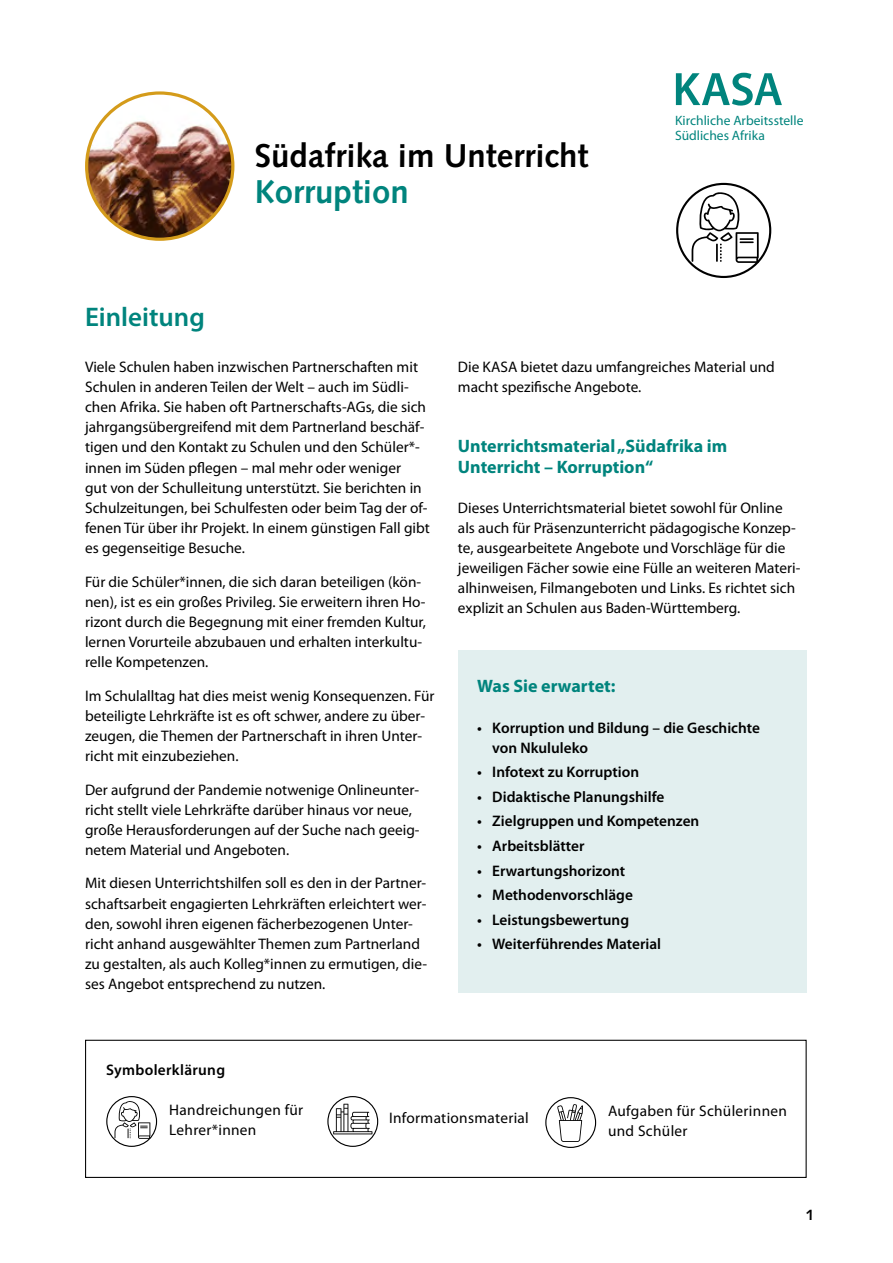
<style>
.page{position:relative;width:893px;height:1263px;background:#fff}
.page>*{position:absolute;margin:0;border:0;box-sizing:border-box;transform-origin:0 0}
.t1{font:700 33px "Syntax";color:#000}
.t2{font:700 33px "Syntax";color:#00847d}
.t3{font:600 27px "Myriad Pro";color:#00847d}
.t4{font:700 18px/20.1px "Myriad Pro";color:#00847d}
.t5{font:15.3px/20.1px "Myriad Pro";color:#000}
.t6{font:600 15.3px/20.1px "Myriad Pro";color:#000}
.t7{font:15.3px/20.1px "Myriad Pro";letter-spacing:.02em;color:#000}
.t8{font:600 15.3px "Myriad Pro";letter-spacing:.02em;color:#000}
.t9{font:700 15px "Syntax";color:#000}
.t10{font:13.65px/15.8px "Myriad Pro";color:#00847d}
</style>
<div class="page">
<svg style="left:676px;top:73px;width:106px;height:33px"></svg>
<div style="left:676px;top:183px;width:95px;height:95px;border:2px solid #000;border-radius:50%"></div>
<svg style="left:692px;top:192px;width:67px;height:71px"></svg>
<img style="left:87px;top:93px;width:146px;height:146px;border-radius:73px">
<div style="left:85px;top:91px;width:149px;height:150px;border:3px solid #d49b1a;border-radius:50%"></div>
<div style="left:85px;top:1040px;width:722px;height:138px;border:1px solid #000"></div>
<svg style="left:107px;top:1096px;width:50px;height:50px"></svg>
<div style="left:106px;top:1096px;width:51px;height:51px;border:1px solid #000;border-radius:50%"></div>
<svg style="left:115px;top:1101px;width:35px;height:38px"></svg>
<svg style="left:328px;top:1096px;width:50px;height:50px"></svg>
<div style="left:327px;top:1096px;width:51px;height:51px;border:1px solid #000;border-radius:50%"></div>
<svg style="left:333px;top:1104px;width:39px;height:30px"></svg>
<div style="left:545px;top:1097px;width:51px;height:51px;border:1px solid #000;border-radius:50%"></div>
<svg style="left:557px;top:1104px;width:26px;height:38px"></svg>
<div style="left:458px;top:651px;width:349px;height:342px;background:#e2efef"></div>
<h1 class="t1" style="left:255px;top:136px;width:335px">Südafrika im Unterricht</h1>
<h1 class="t2" style="left:255px;top:172px;width:156px">Korruption</h1>
<p class="t10" style="left:675px;top:112px;width:130px">Kirchliche Arbeitsstelle<br>Südliches Afrika</p>
<h2 class="t3" style="left:85px;top:300px;width:121px">Einleitung</h2>
<p class="t5" style="left:85px;top:357px;width:346px">Viele Schulen haben inzwischen Partnerschaften mit Schulen in anderen Teilen der Welt – auch im Südli&shy;chen Afrika. Sie haben oft Partnerschafts-AGs, die sich jahrgangsübergreifend mit dem Partnerland beschäf&shy;tigen und den Kontakt zu Schulen und den Schüler*- innen im Süden pflegen – mal mehr oder weniger<br>gut von der Schulleitung unterstützt. Sie berichten in Schulzeitungen, bei Schulfesten oder beim Tag der of&shy;fenen Tür über ihr Projekt. In einem günstigen Fall gibt es gegenseitige Besuche.</p>
<p class="t5" style="left:85px;top:571px;width:342px">Für die Schüler*innen, die sich daran beteiligen (kön&shy;nen), ist es ein großes Privileg. Sie erweitern ihren Ho&shy;rizont durch die Begegnung mit einer fremden Kultur, lernen Vorurteile abzubauen und erhalten interkultu&shy;relle Kompetenzen.</p>
<p class="t5" style="left:85px;top:685px;width:351px">Im Schulalltag hat dies meist wenig Konsequenzen. Für beteiligte Lehrkräfte ist es oft schwer, andere zu über&shy;zeugen, die Themen der Partnerschaft in ihren Unter&shy;richt mit einzubeziehen.</p>
<p class="t5" style="left:85px;top:779px;width:336px">Der aufgrund der Pandemie notwenige Onlineunter&shy;richt stellt viele Lehrkräfte darüber hinaus vor neue, große Herausforderungen auf der Suche nach geeig&shy;netem Material und Angeboten.</p>
<p class="t5" style="left:85px;top:873px;width:344px">Mit diesen Unterrichtshilfen soll es den in der Partner&shy;schaftsarbeit engagierten Lehrkräften erleichtert wer&shy;den, sowohl ihren eigenen fächerbezogenen Unter&shy;richt anhand ausgewählter Themen zum Partnerland zu gestalten, als auch Kolleg*innen zu ermutigen, die&shy;ses Angebot entsprechend zu nutzen.</p>
<p class="t5" style="left:458px;top:357px;width:318px">Die KASA bietet dazu umfangreiches Material und macht spezifische Angebote.</p>
<p class="t4" style="left:458px;top:436px;width:271px">Unterrichtsmaterial „Südafrika im<br>Unterricht – Korruption“</p>
<p class="t5" style="left:458px;top:497px;width:344px">Dieses Unterrichtsmaterial bietet sowohl für Online als auch für Präsenzunterricht pädagogische Konzep&shy;te, ausgearbeitete Angebote und Vorschläge für die jeweiligen Fächer sowie eine Fülle an weiteren Materi&shy;alhinweisen, Filmangeboten und Links. Es richtet sich explizit an Schulen aus Baden-Württemberg.</p>
<p class="t4" style="left:477px;top:676px;width:140px">Was Sie erwartet:</p>
<p class="t6" style="left:492px;top:717px;width:269px;text-indent:-15px">• Korruption und Bildung – die Geschichte von Nkululeko</p>
<p class="t6" style="left:477px;top:762px;width:163px">• Infotext zu Korruption</p>
<p class="t6" style="left:477px;top:786px;width:188px">• Didaktische Planungshilfe</p>
<p class="t6" style="left:477px;top:811px;width:224px">• Zielgruppen und Kompetenzen</p>
<p class="t6" style="left:477px;top:835px;width:109px">• Arbeitsblätter</p>
<p class="t6" style="left:477px;top:860px;width:149px">• Erwartungshorizont</p>
<p class="t6" style="left:477px;top:885px;width:157px">• Methodenvorschläge</p>
<p class="t6" style="left:477px;top:909px;width:153px">• Leistungsbewertung</p>
<p class="t6" style="left:477px;top:934px;width:185px">• Weiterführendes Material</p>
<p class="t8" style="left:106px;top:1060px;width:120px">Symbolerklärung</p>
<p class="t7" style="left:169px;top:1099px;width:135px">Handreichungen für<br>Lehrer*innen</p>
<p class="t7" style="left:608px;top:1100px;width:180px">Aufgaben für Schülerinnen und Schüler</p>
<p class="t7" style="left:389px;top:1108px;width:141px">Informationsmaterial</p>
<p class="t9" style="left:806px;top:1206px;width:10px">1</p>
</div>
